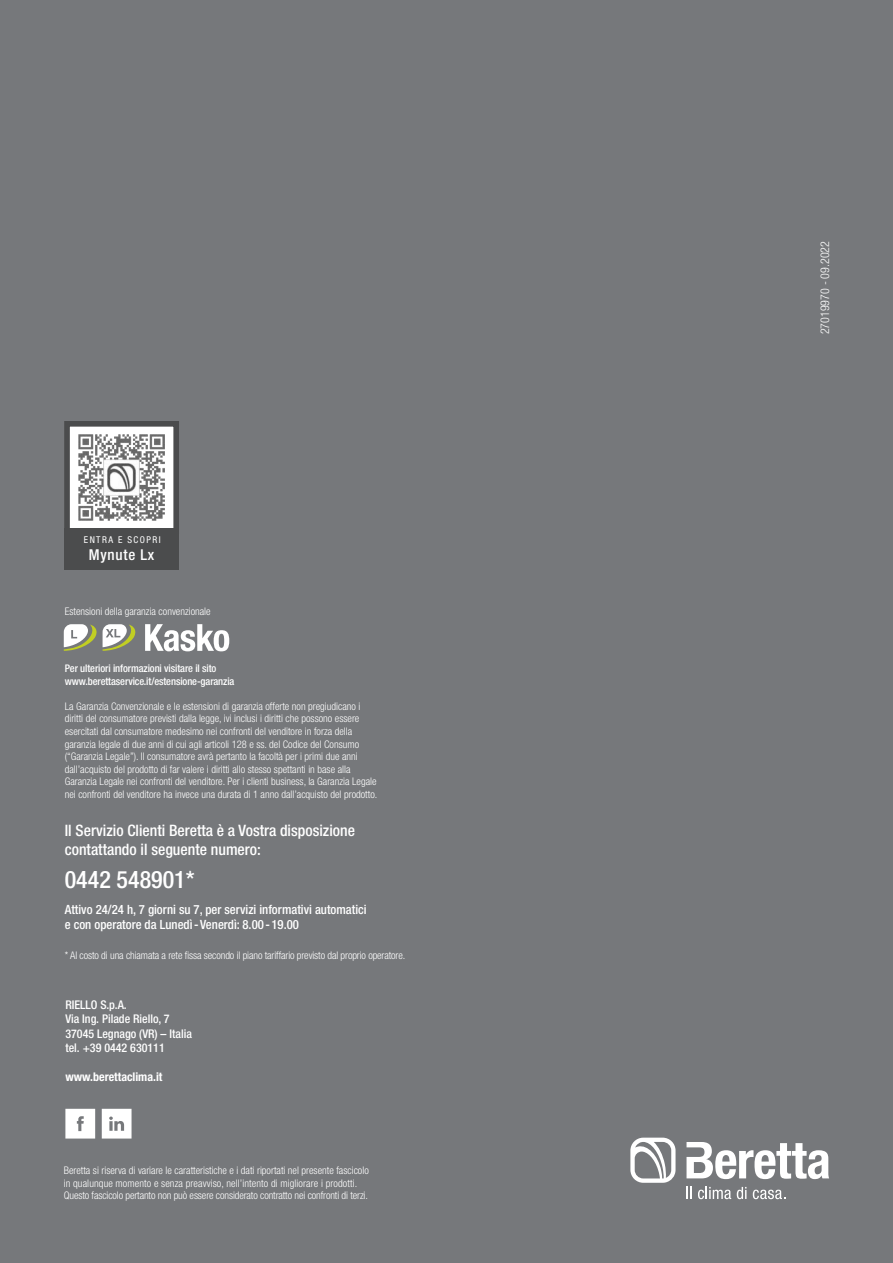
<style>
.page{position:relative;width:893px;height:1263px;background:#76787b}
.page>*{position:absolute;margin:0;border:0;box-sizing:border-box;transform-origin:0 0}
.t1{font:500 condensed 24px "Helvetica Neue LT Std";color:#fff}
.t2{font:500 condensed 15.75px/18.9px "Helvetica Neue LT Std";color:#fff}
.t3{font:500 condensed 15px "Helvetica Neue LT Std";letter-spacing:.05em;color:#fff}
.t4{font:500 condensed 12.75px/15.3px "Helvetica Neue LT Std";color:#fff}
.t5{font:500 condensed 12px "Helvetica Neue LT Std";color:#fff}
.t6{font:700 condensed 12px "Helvetica Neue LT Std";color:#fff}
.t7{font:300 condensed 12px "Helvetica Neue LT Std";color:#fff}
.t8{font:300 condensed 10.5px/12.6px "Helvetica Neue LT Std";color:#fff}
.t9{font:500 condensed 10.5px/12.6px "Helvetica Neue LT Std";letter-spacing:-.01em;color:#fff}
.t10{font:condensed 9.3px "Helvetica Neue LT Std";letter-spacing:.15em;color:#fff}
</style>
<div class="page">
<svg style="left:64px;top:421px;width:115px;height:107px;background:#babbbb"></svg>
<div style="left:64px;top:528px;width:115px;height:42px;background:#4b4c4d"></div>
<img style="left:79px;top:434px;width:86px;height:86px">
<svg style="left:630px;top:1137px;width:45px;height:46px"></svg>
<svg style="left:686px;top:1142px;width:143px;height:37px"></svg>
<svg style="left:686px;top:1187px;width:6px;height:12px"></svg>
<svg style="left:698px;top:1187px;width:33px;height:12px"></svg>
<svg style="left:737px;top:1187px;width:9px;height:12px"></svg>
<svg style="left:753px;top:1190px;width:32px;height:9px"></svg>
<svg style="left:145px;top:624px;width:84px;height:27px"></svg>
<svg style="left:64px;top:624px;width:72px;height:27px"></svg>
<svg style="left:102px;top:1109px;width:30px;height:29px"></svg>
<svg style="left:65px;top:1109px;width:30px;height:29px"></svg>
<p class="t10" style="left:84px;top:535px;width:78px">ENTRA E SCOPRI</p>
<p class="t3" style="left:89px;top:545px;width:67px">Mynute Lx</p>
<p class="t8" style="left:65px;top:605px;width:147px">Estensioni della garanzia convenzionale</p>
<p class="t9" style="left:65px;top:662px;width:171px">Per ulteriori informazioni visitare il sito www.berettaservice.it/estensione-garanzia</p>
<p class="t8" style="left:65px;top:700px;width:314px">La Garanzia Convenzionale e le estensioni di garanzia offerte non pregiudicano i diritti del consumatore previsti dalla legge, ivi inclusi i diritti che possono essere esercitati dal consumatore medesimo nei confronti del venditore in forza della garanzia legale di due anni di cui agli articoli 128 e ss. del Codice del Consumo (“Garanzia Legale”). Il consumatore avrà pertanto la facoltà per i primi due anni dall’acquisto del prodotto di far valere i diritti allo stesso spettanti in base alla Garanzia Legale nei confronti del venditore. Per i clienti business, la Garanzia Legale nei confronti del venditore ha invece una durata di 1 anno dall’acquisto del prodotto.</p>
<p class="t2" style="left:65px;top:821px;width:292px">Il Servizio Clienti Beretta è a Vostra disposizione contattando il seguente numero:</p>
<p class="t1" style="left:65px;top:865px;width:131px">0442 548901*</p>
<p class="t4" style="left:65px;top:902px;width:303px">Attivo 24/24 h, 7 giorni su 7, per servizi informativi automatici e con operatore da Lunedì-Venerdì: 8.00-19.00</p>
<p class="t8" style="left:65px;top:949px;width:342px">* Al costo di una chiamata a rete fissa secondo il piano tariffario previsto dal proprio operatore.</p>
<p class="t5" style="left:65px;top:997px;width:63px">RIELLO S.p.A.</p>
<p class="t5" style="left:65px;top:1012px;width:106px">Via Ing. Pilade Riello, 7</p>
<p class="t5" style="left:65px;top:1026px;width:128px">37045 Legnago (VR) – Italia</p>
<p class="t5" style="left:65px;top:1041px;width:101px">tel. +39 0442 630111</p>
<p class="t6" style="left:65px;top:1069px;width:99px">www.berettaclima.it</p>
<p class="t8" style="left:64px;top:1164px;width:307px">Beretta si riserva di variare le caratteristiche e i dati riportati nel presente fascicolo in qualunque momento e senza preavviso, nell’intento di migliorare i prodotti.</p>
<p class="t8" style="left:64px;top:1189px;width:306px">Questo fascicolo pertanto non può essere considerato contratto nei confronti di terzi.</p>
<p class="t7" style="left:818px;top:334px;width:95px;rotate:-90deg">27019970 - 09.2022</p>
</div>
